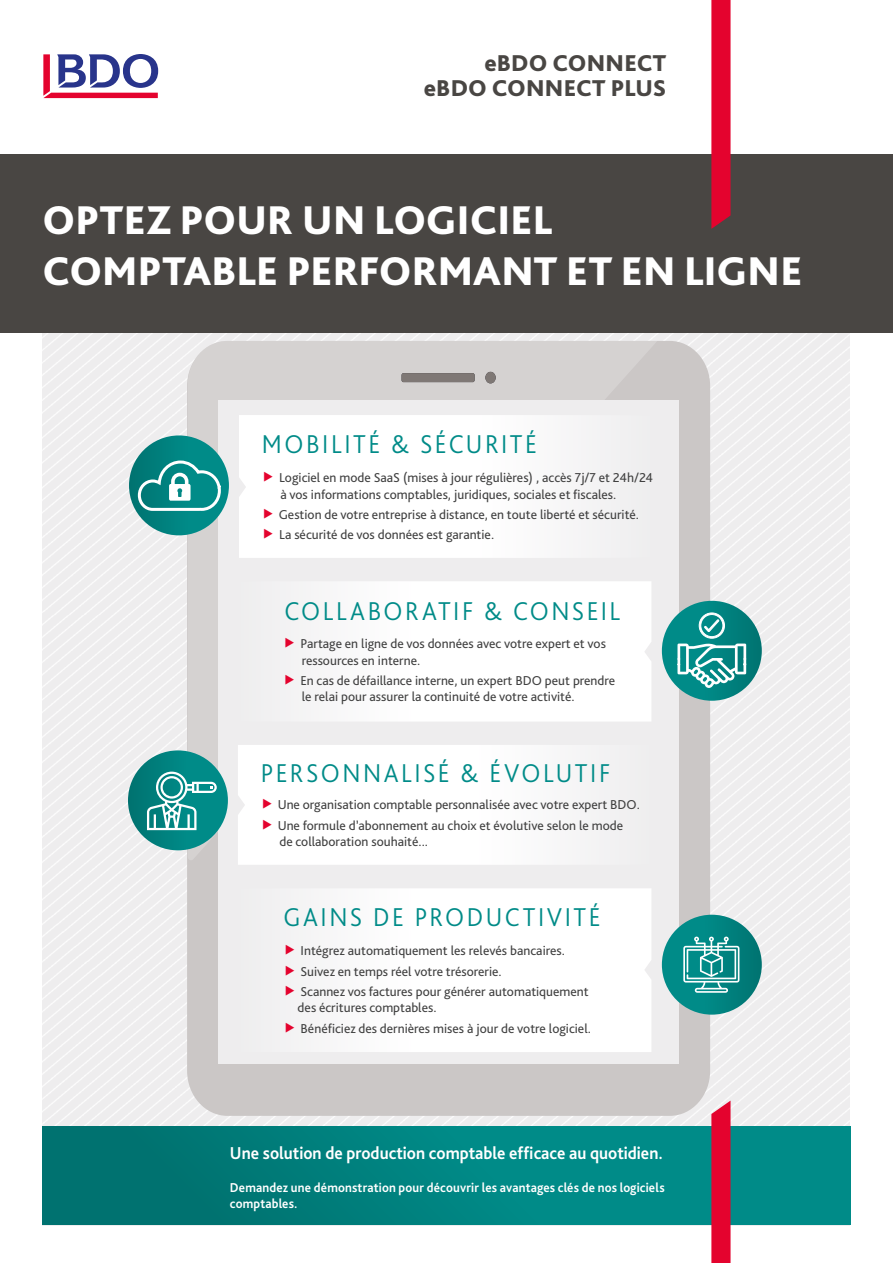
<style>
.page{position:relative;width:893px;height:1263px;background:#fff}
.page>*{position:absolute;margin:0;border:0;box-sizing:border-box;transform-origin:0 0}
.Body_copy{font:800 42px "Bliss Pro";letter-spacing:.005em;color:#fff}
.Body_copy-2{font:300 27px "Bliss Pro";letter-spacing:.1em;color:#008b88;scale:.94 1}
.Main_heading{font:800 24px "Bliss Pro";letter-spacing:.005em;color:#494643}
.Body_copy-3{font:700 18px "Bliss Pro";color:#fff;scale:.94 1}
.t1{font:13.5px "Bliss Pro";color:#404040}
.Body_copy-4{font:700 13.5px/16.2px "Bliss Pro";letter-spacing:.01em;color:#fff;scale:.94 1}
</style>
<div class="page">
<img style="left:43px;top:333px;width:807px;height:794px">
<div style="left:187px;top:341px;width:523px;height:775px;background:#cbc7c6"></div>
<div style="left:218px;top:400px;width:461px;height:663px;background:#eeedee"></div>
<svg style="left:188px;top:341px;width:469px;height:519px;fill:#d5d2d1"></svg>
<img style="left:249px;top:558px;width:356px;height:187px">
<div style="left:401px;top:373px;width:74px;height:9px;background:#7f7875;border-radius:2px"></div>
<div style="left:485px;top:372px;width:11px;height:11px;background:#7f7875;border-radius:50%"></div>
<div style="left:0;top:154px;width:893px;height:179px;background:#494643"></div>
<svg style="left:43px;top:54px;width:115px;height:44px"></svg>
<svg style="left:711px;top:0;width:19px;height:229px;background:#de0931"></svg>
<div style="left:43px;top:1127px;width:807px;height:98px;background:linear-gradient(to right,#00726f,#00928f)"></div>
<svg style="left:239px;top:415px;width:412px;height:143px"></svg>
<svg style="left:129px;top:435px;width:100px;height:100px;background:#048683"></svg>
<svg style="left:136px;top:459px;width:86px;height:53px"></svg>
<svg style="left:711px;top:1100px;width:19px;height:163px;background:#e11139"></svg>
<svg style="left:240px;top:581px;width:411px;height:140px"></svg>
<svg style="left:662px;top:601px;width:100px;height:100px;background:#058582"></svg>
<svg style="left:677px;top:612px;width:69px;height:76px"></svg>
<svg style="left:238px;top:745px;width:412px;height:120px"></svg>
<svg style="left:128px;top:750px;width:100px;height:100px;background:#048481"></svg>
<svg style="left:147px;top:772px;width:70px;height:58px"></svg>
<div style="left:338px;top:888px;width:313px;height:164px;background:#fff"></div>
<div style="left:662px;top:915px;width:100px;height:100px;background:linear-gradient(to right,#01918e,#037976);border-radius:50px"></div>
<svg style="left:683px;top:936px;width:56px;height:57px"></svg>
<svg style="left:264px;top:472px;width:9px;height:10px"></svg>
<svg style="left:264px;top:509px;width:9px;height:10px"></svg>
<svg style="left:264px;top:529px;width:9px;height:10px"></svg>
<svg style="left:285px;top:638px;width:9px;height:10px"></svg>
<svg style="left:285px;top:675px;width:9px;height:9px"></svg>
<svg style="left:263px;top:799px;width:9px;height:10px"></svg>
<svg style="left:263px;top:819px;width:9px;height:10px"></svg>
<p class="Main_heading" style="left:484px;top:48px;width:183px">eBDO CONNECT</p>
<p class="Main_heading" style="left:424px;top:73px;width:244px">eBDO CONNECT PLUS</p>
<p class="Body_copy" style="left:43px;top:194px;width:511px">OPTEZ POUR UN LOGICIEL</p>
<p class="Body_copy" style="left:43px;top:245px;width:761px">COMPTABLE PERFORMANT ET EN LIGNE</p>
<p class="Body_copy-2" style="left:262px;top:428px;width:294px">MOBILITÉ &amp; SÉCURITÉ</p>
<p class="t1" style="left:279px;top:469px;width:376px">Logiciel en mode SaaS (mises à jour régulières) , accès 7j/7 et 24h/24</p>
<p class="t1" style="left:280px;top:486px;width:337px">à vos informations comptables, juridiques, sociales et fiscales.</p>
<p class="t1" style="left:279px;top:506px;width:362px">Gestion de votre entreprise à distance, en toute liberté et sécurité.</p>
<p class="t1" style="left:279px;top:527px;width:217px">La sécurité de vos données est garantie.</p>
<p class="Body_copy-2" style="left:285px;top:594px;width:359px">COLLABORATIF &amp; CONSEIL</p>
<p class="t1" style="left:300px;top:635px;width:307px">Partage en ligne de vos données avec votre expert et vos</p>
<p class="t1" style="left:302px;top:652px;width:120px">ressources en interne.</p>
<p class="t1" style="left:300px;top:672px;width:316px">En cas de défaillance interne, un expert BDO peut prendre</p>
<p class="t1" style="left:302px;top:688px;width:275px">le relai pour assurer la continuité de votre activité.</p>
<p class="Body_copy-2" style="left:261px;top:756px;width:373px">PERSONNALISÉ &amp; ÉVOLUTIF</p>
<p class="t1" style="left:278px;top:796px;width:364px">Une organisation comptable personnalisée avec votre expert BDO.</p>
<p class="t1" style="left:278px;top:817px;width:347px">Une formule d’abonnement au choix et évolutive selon le mode</p>
<p class="t1" style="left:279px;top:833px;width:150px">de collaboration souhaité...</p>
<p class="Body_copy-2" style="left:284px;top:901px;width:339px">GAINS DE PRODUCTIVITÉ</p>
<p class="t1" style="left:301px;top:942px;width:266px">Intégrez automatiquement les relevés bancaires.</p>
<p class="t1" style="left:300px;top:963px;width:203px">Suivez en temps réel votre trésorerie.</p>
<p class="t1" style="left:300px;top:983px;width:290px">Scannez vos factures pour générer automatiquement</p>
<p class="t1" style="left:298px;top:999px;width:140px">des écritures comptables.</p>
<p class="t1" style="left:301px;top:1020px;width:292px">Bénéficiez des dernières mises à jour de votre logiciel.</p>
<p class="Body_copy-3" style="left:230px;top:1142px;width:462px">Une solution de production comptable efficace au quotidien.</p>
<p class="Body_copy-4" style="left:230px;top:1179px;width:464px">Demandez une démonstration pour découvrir les avantages clés de nos logiciels comptables.</p>
</div>
